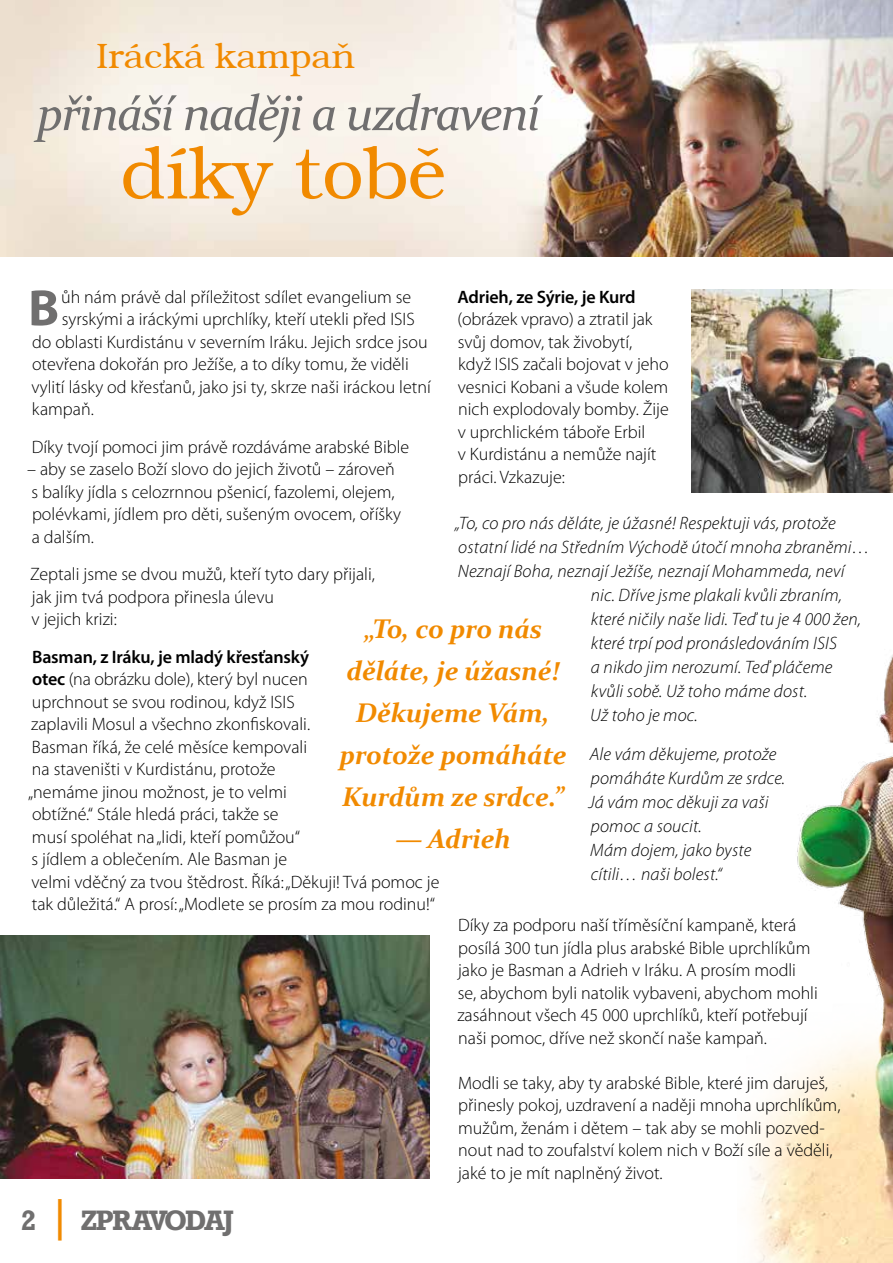
<style>
.page{position:relative;width:893px;height:1263px;background:#fff}
.page>*{position:absolute;margin:0;border:0;box-sizing:border-box;transform-origin:0 0}
.t1{font:73.05px "Brooklyn";color:#f18a00}
.t2{font:700 51.45px "Myriad Pro";color:#706f6f}
.t3{font:italic 50.25px "Constantia";letter-spacing:-.035em;color:#706f6f}
.t4{font:34.95px "Brooklyn";color:#f18a00}
.t5{font:italic 700 27px/42px "Constantia";letter-spacing:-.01em;color:#f18a00;text-align:center}
.t6{font:700 27px "Rockwell";letter-spacing:-.02em;color:#706f6f}
.t7{font:300 18px/22.5px "Myriad Pro";color:#000}
.t8{font:italic 300 18px/24px "Myriad Pro";letter-spacing:.01em;color:#000}
.t9{font:600 18px "Myriad Pro";letter-spacing:-.01em;color:#000}
.s1{font-weight:600}
.s2{font-weight:400;font-size:45px;color:#f18a00}
</style>
<div class="page">
<img style="left:0;top:0;width:893px;height:257px">
<img style="left:750px;top:654px;width:143px;height:609px">
<img style="left:691px;top:290px;width:202px;height:202px">
<img style="left:0;top:935px;width:429px;height:243px">
<svg style="left:822px;top:0;width:71px;height:230px;background:#cec8c2"></svg>
<h3 class="t4" style="left:97px;top:36px;width:260px">Irácká kampaň</h3>
<h3 class="t3" style="left:37px;top:79px;width:505px">přináší naději a uzdravení</h3>
<h1 class="t1" style="left:121px;top:132px;width:327px">díky tobě</h1>
<h2 class="t2" style="left:28px;top:274px;width:33px">B</h2>
<p class="t7" style="left:61px;top:285px;width:352px">ůh nám právě dal příležitost sdílet evangelium se</p>
<p class="t9" style="left:458px;top:285px;width:180px">Adrieh, ze Sýrie, je Kurd</p>
<p class="t7" style="left:458px;top:308px;width:213px">(obrázek vpravo) a ztratil jak svůj domov, tak živobytí, když ISIS začali bojovat v jeho vesnici Kobani a všude kolem nich explodovaly bomby. Žije v uprchlickém táboře Erbil<br>v Kurdistánu a nemůže najít práci. Vzkazuje:</p>
<p class="t8" style="left:455px;top:511px;width:382px">„To, co pro nás děláte, je úžasné! Respektuji vás, protože</p>
<p class="t8" style="left:458px;top:535px;width:413px">ostatní lidé na Středním Východě útočí mnoha zbraněmi…</p>
<p class="t8" style="left:458px;top:559px;width:388px">Neznají Boha, neznají Ježíše, neznají Mohammeda, neví</p>
<p class="t8" style="left:591px;top:583px;width:253px">nic. Dříve jsme plakali kvůli zbraním,</p>
<p class="t8" style="left:591px;top:607px;width:272px">které ničily naše lidi. Teď tu je 4 000 žen,</p>
<p class="t8" style="left:591px;top:631px;width:248px">které trpí pod pronásledováním ISIS</p>
<p class="t8" style="left:591px;top:655px;width:243px">a nikdo jim nerozumí. Teď pláčeme</p>
<p class="t8" style="left:591px;top:679px;width:218px">kvůli sobě. Už toho máme dost.</p>
<p class="t8" style="left:590px;top:703px;width:109px">Už toho je moc.</p>
<p class="t8" style="left:588px;top:742px;width:198px">Ale vám děkujeme, protože pomáháte Kurdům ze srdce.<br>Já vám moc děkuji za vaši pomoc a soucit.<br>Mám dojem, jako byste cítili… naši bolest.“</p>
<p class="t7" style="left:457px;top:914px;width:362px">Díky za podporu naší tříměsíční kampaně, která posílá 300 tun jídla plus arabské Bible uprchlíkům jako je Basman a Adrieh v Iráku. A prosím modli se, abychom byli natolik vybaveni, abychom mohli zasáhnout všech 45 000 uprchlíků, kteří potřebují naši pomoc, dříve než skončí naše kampaň.</p>
<p class="t7" style="left:458px;top:1071px;width:384px">Modli se taky, aby ty arabské Bible, které jim daruješ, přinesly pokoj, uzdravení a naději mnoha uprchlíkům, mužům, ženám i dětem – tak aby se mohli pozved&shy;nout nad to zoufalství kolem nich v Boží síle a věděli, jaké to je mít naplněný život.</p>
<p class="t7" style="left:62px;top:308px;width:354px">syrskými a iráckými uprchlíky, kteří utekli před ISIS</p>
<p class="t7" style="left:32px;top:330px;width:397px">do oblasti Kurdistánu v severním Iráku. Jejich srdce jsou</p>
<p class="t7" style="left:32px;top:353px;width:378px">otevřena dokořán pro Ježíše, a to díky tomu, že viděli</p>
<p class="t7" style="left:32px;top:375px;width:401px">vylití lásky od křesťanů, jako jsi ty, skrze naši iráckou letní</p>
<p class="t7" style="left:32px;top:398px;width:63px">kampaň.</p>
<p class="t7" style="left:32px;top:435px;width:379px">Díky tvojí pomoci jim právě rozdáváme arabské Bible</p>
<p class="t7" style="left:27px;top:458px;width:375px">– aby se zaselo Boží slovo do jejich životů – zároveň s balíky jídla s celozrnnou pšenicí, fazolemi, olejem, polévkami, jídlem pro děti, sušeným ovocem, oříšky a dalším.</p>
<p class="t7" style="left:30px;top:563px;width:346px">Zeptali jsme se dvou mužů, kteří tyto dary přijali, jak jim tvá podpora přinesla úlevu<br>v jejich krizi:</p>
<p class="t7" style="left:28px;top:645px;width:413px"><span class="s1">Basman, z Iráku, je mladý křesťanský<br>otec</span> (na obrázku dole), který byl nucen<br>uprchnout se svou rodinou, když ISIS<br>zaplavili Mosul a všechno zkonfiskovali.<br>Basman říká, že celé měsíce kempovali<br>na staveništi v Kurdistánu, protože<br>„nemáme jinou možnost, je to velmi<br>obtížné.“ Stále hledá práci, takže se<br>musí spoléhat na „lidi, kteří pomůžou“<br>s jídlem a oblečením. Ale Basman je<br>velmi vděčný za tvou štědrost. Říká: „Děkuji! Tvá pomoc je tak důležitá.“ A prosí: „Modlete se prosím za mou rodinu!“</p>
<h3 class="t5" style="left:339px;top:606px;width:229px">„To, co pro nás děláte, je úžasné!<br>Děkujeme Vám, protože pomáháte<br>Kurdům ze srdce.”</h3>
<h3 class="t5" style="left:395px;top:816px;width:117px">— Adrieh</h3>
<h3 class="t6" style="left:22px;top:1205px;width:213px">2 <span class="s2">|</span> ZPRAVODAJ</h3>
</div>
